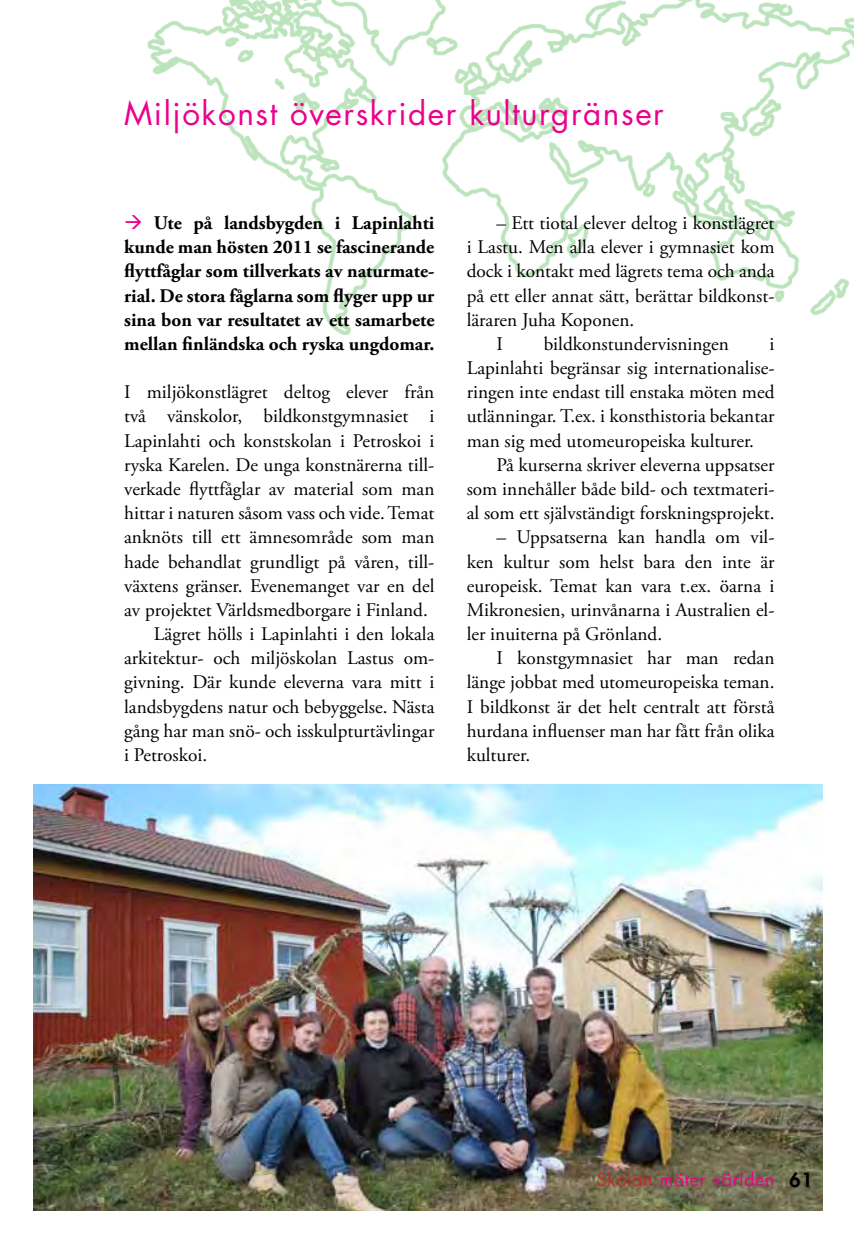
<style>
.page{position:relative;width:854px;height:1241px;background:#fff}
.page>*{position:absolute;margin:0;border:0;box-sizing:border-box;transform-origin:0 0}
.t1{font:31.5px "Futura Std";letter-spacing:.05em;color:#ec008c}
.t2{font:19.25px/24.2px "Adobe Garamond Pro";color:#000;text-align:justify}
.t3{font:700 19.25px/24.2px "Adobe Garamond Pro";color:#000;text-align:justify}
.t4{font:17.5px "Futura Std";letter-spacing:.05em;color:#ec008c}
.s1{color:#d2232a}
.s2{font-weight:800;font-size:19.25px;color:#000}
</style>
<div class="page">
<img style="left:147px;top:0;width:706px;height:335px">
<img style="left:34px;top:784px;width:788px;height:426px">
<h1 class="t1" style="left:124px;top:94px;width:541px">Miljökonst överskrider kulturgränser</h1>
<p class="t3" style="left:124px;top:211px;width:312px;text-indent:30px">Ute på landsbygden i Lapinlahti kunde man hösten 2011 se fascinerande flyttfåglar som tillverkats av naturmate&shy;rial. De stora fåglarna som flyger upp ur sina bon var resultatet av ett samarbete mellan finländska och ryska ungdomar.</p>
<p class="t2" style="left:124px;top:381px;width:312px">I miljökonstlägret deltog elever från</p>
<p class="t2" style="left:124px;top:405px;width:312px">två vänskolor, bildkonstgymnasiet i</p>
<p class="t2" style="left:124px;top:429px;width:312px">Lapinlahti och konstskolan i Petroskoi i</p>
<p class="t2" style="left:124px;top:453px;width:312px">ryska Karelen. De unga konstnärerna till-</p>
<p class="t2" style="left:124px;top:477px;width:312px">verkade flyttfåglar av material som man</p>
<p class="t2" style="left:124px;top:501px;width:312px">hittar i naturen såsom vass och vide. Temat</p>
<p class="t2" style="left:124px;top:525px;width:312px">anknöts till ett ämnesområde som man</p>
<p class="t2" style="left:124px;top:550px;width:312px">hade behandlat grundligt på våren, till-</p>
<p class="t2" style="left:124px;top:574px;width:312px">växtens gränser. Evenemanget var en del</p>
<p class="t2" style="left:124px;top:598px;width:305px">av projektet Världsmedborgare i Finland.</p>
<p class="t2" style="left:154px;top:622px;width:282px">Lägret hölls i Lapinlahti i den lokala</p>
<p class="t2" style="left:124px;top:646px;width:312px">arkitektur- och miljöskolan Lastus om-</p>
<p class="t2" style="left:124px;top:670px;width:312px">givning. Där kunde eleverna vara mitt i</p>
<p class="t2" style="left:124px;top:695px;width:312px">landsbygdens natur och bebyggelse. Nästa</p>
<p class="t2" style="left:124px;top:719px;width:312px">gång har man snö- och isskulpturtävlingar</p>
<p class="t2" style="left:124px;top:743px;width:85px">i Petroskoi.</p>
<p class="t2" style="left:496px;top:211px;width:279px">– Ett tiotal elever deltog i konstlägret</p>
<p class="t2" style="left:466px;top:236px;width:309px">i Lastu. Men alla elever i gymnasiet kom</p>
<p class="t2" style="left:466px;top:260px;width:309px">dock i kontakt med lägrets tema och anda</p>
<p class="t2" style="left:466px;top:284px;width:309px">på ett eller annat sätt, berättar bildkonst-</p>
<p class="t2" style="left:466px;top:308px;width:169px">läraren Juha Koponen.</p>
<p class="t2" style="left:496px;top:332px;width:8px">I</p>
<p class="t2" style="left:543px;top:332px;width:187px">bildkonstundervisningen</p>
<p class="t2" style="left:466px;top:332px;width:309px;text-indent:303px">i Lapinlahti begränsar sig internationalise&shy;ringen inte endast till enstaka möten med utlänningar. T.ex. i konsthistoria bekantar man sig med utomeuropeiska kulturer.</p>
<p class="t2" style="left:466px;top:453px;width:309px;text-indent:30px">På kurserna skriver eleverna uppsatser som innehåller både bild- och textmateri&shy;al som ett självständigt forskningsprojekt.</p>
<p class="t2" style="left:466px;top:525px;width:309px;text-indent:30px">– Uppsatserna kan handla om vil&shy;ken kultur som helst bara den inte är europeisk. Temat kan vara t.ex. öarna i Mikronesien, urinvånarna i Australien el&shy;ler inuiterna på Grönland.</p>
<p class="t2" style="left:466px;top:646px;width:309px;text-indent:30px">I konstgymnasiet har man redan länge jobbat med utomeuropeiska teman.<br>I bildkonst är det helt centralt att förstå hurdana influenser man har fått från olika kulturer.</p>
<p class="t4" style="left:596px;top:1168px;width:217px"><span class="s1">Skolan</span> möter världen <span class="s2">61</span></p>
</div>
